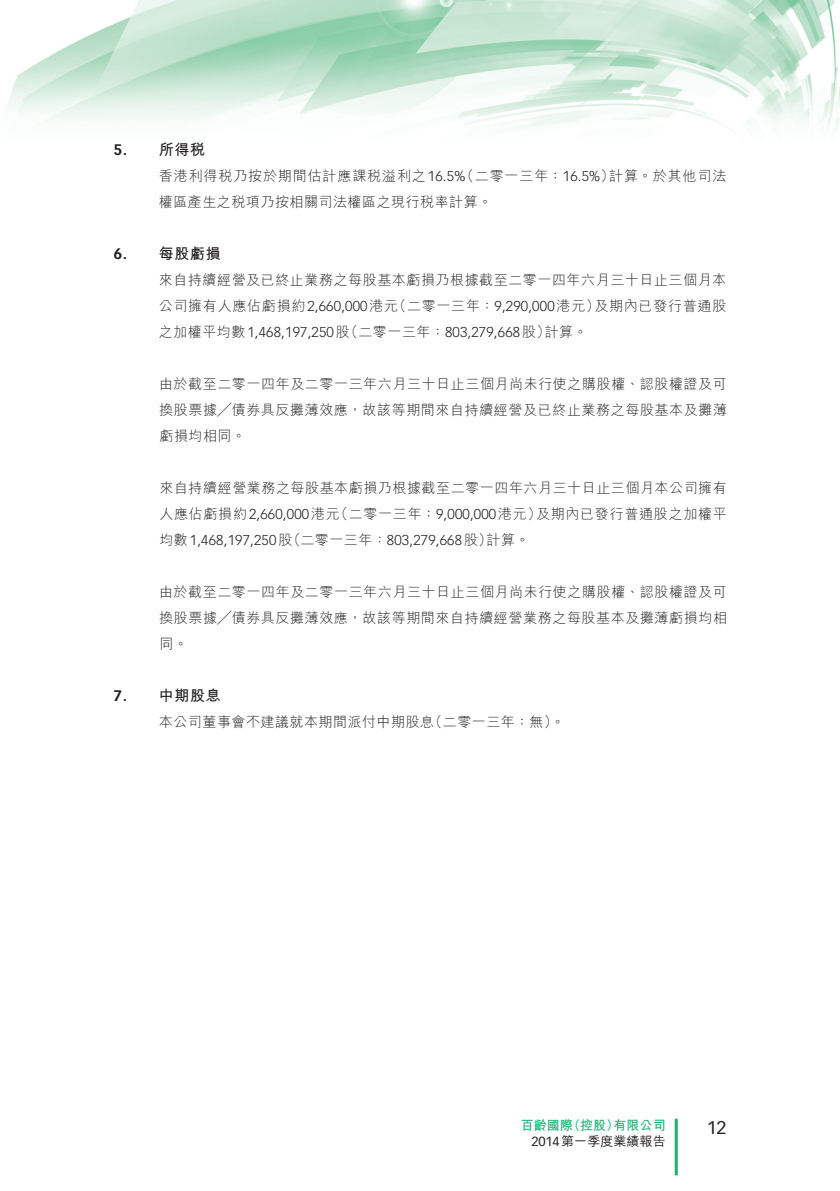
<style>
.page{position:relative;width:840px;height:1191px;background:#fff}
.page>*{position:absolute;margin:0;border:0;box-sizing:border-box;transform-origin:0 0}
.t1{font:18px "Vectora LT Std";color:#231f20}
.t2{font:700 15px "M Hei HK";letter-spacing:.04em;color:#231f20}
.t3{font:700 15px "Vectora LT Std";color:#231f20}
.t4{font:300 14px/26px "M Hei HK";letter-spacing:.04em;color:#231f20;text-align:right}
.t5{font:300 14px "Vectora LT Std";letter-spacing:.015em;color:#231f20}
.t6{font:500 13px/16px "M Hei HK";letter-spacing:.005em;color:#231f20}
.t7{font:700 13px "M Hei HK";letter-spacing:.005em;color:#19b273}
.s1{font-family:"Vectora LT Std"}
.s2{font-family:"M Hei HK"}
.s3{font-weight:700;color:#19b273}
.s4{font-family:"Vectora LT Std";font-weight:400}
</style>
<div class="page">
<img style="left:7px;top:0;width:832px;height:1176px">
<hr style="left:674px;top:1118px;width:3px;height:57px;background:#19b273">
<p class="t3" style="left:113px;top:141px;width:15px">5.</p>
<p class="t3" style="left:113px;top:245px;width:15px">6.</p>
<p class="t3" style="left:113px;top:687px;width:15px">7.</p>
<p class="t2" style="left:159px;top:139px;width:48px">所得稅</p>
<p class="t4" style="left:460px;top:163px;width:156px">（二零一三年：<span class="s1">16.5%</span>）</p>
<p class="t4" style="left:159px;top:163px;width:334px;text-align:left">香港利得稅乃按於期間估計應課稅溢利之<span class="s1">16.5%<br></span>權區產生之稅項乃按相關司法權區之現行稅率計算。</p>
<p class="t2" style="left:159px;top:243px;width:63px">每股虧損</p>
<p class="t4" style="left:608px;top:163px;width:119px">計算。於其他司法</p>
<p class="t4" style="left:159px;top:267px;width:568px">來自持續經營及已終止業務之每股基本虧損乃根據截至二零一四年六月三十日止三個月本及期內已發行普通股</p>
<p class="t4" style="left:159px;top:293px;width:241px">公司擁有人應佔虧損約<span class="s1">2,660,000</span>港元</p>
<p class="t4" style="left:392px;top:293px;width:208px">（二零一三年：<span class="s1">9,290,000</span>港元）</p>
<p class="t5" style="left:159px;top:324px;width:393px"><span class="s2">之加權平均數</span>1,468,197,250 <span class="s2">（股 二零一三年：</span>803,279,668<span class="s2">股）</span></p>
<p class="t4" style="left:159px;top:371px;width:569px;text-align:justify">由於截至二零一四年及二零一三年六月三十日止三個月尚未行使之購股權、認股權證及可換股票據╱債券具反攤薄效應，故該等期間來自持續經營及已終止業務之每股基本及攤薄虧損均相同。</p>
<p class="t4" style="left:159px;top:475px;width:568px">來自持續經營業務之每股基本虧損乃根據截至二零一四年六月三十日止三個月本公司擁有及期內已發行普通股之加權平</p>
<p class="t4" style="left:544px;top:319px;width:44px">計算。</p>
<p class="t4" style="left:334px;top:501px;width:208px">（二零一三年：<span class="s1">9,000,000</span>港元）</p>
<p class="t5" style="left:159px;top:506px;width:182px"><span class="s2">人應佔虧損約</span>2,660,000<span class="s2">港元</span></p>
<p class="t5" style="left:159px;top:532px;width:334px"><span class="s2">均數</span>1,468,197,250 <span class="s2">（股二零一三年：</span>803,279,668<span class="s2">股）</span></p>
<p class="t4" style="left:159px;top:579px;width:569px;text-align:justify">由於截至二零一四年及二零一三年六月三十日止三個月尚未行使之購股權、認股權證及可換股票據╱債券具反攤薄效應，故該等期間來自持續經營業務之每股基本及攤薄虧損均相同。</p>
<p class="t2" style="left:159px;top:685px;width:63px">中期股息</p>
<p class="t4" style="left:486px;top:527px;width:44px">計算。</p>
<p class="t4" style="left:159px;top:709px;width:277px">本公司董事會不建議就本期間派付中期股息</p>
<p class="t4" style="left:428px;top:709px;width:138px">（二零一三年：無。(</p>
<p class="t7" style="left:567px;top:1116px;width:53px">（控股）</p>
<p class="t6" style="left:531px;top:1116px;width:136px;text-indent:-11px"><span class="s3">百齡國際<br></span><span class="s4">2014</span>第一季度業績報告</p>
<p class="t1" style="left:706px;top:1116px;width:21px">12</p>
<p class="t7" style="left:613px;top:1116px;width:54px">有限公司</p>
</div>
